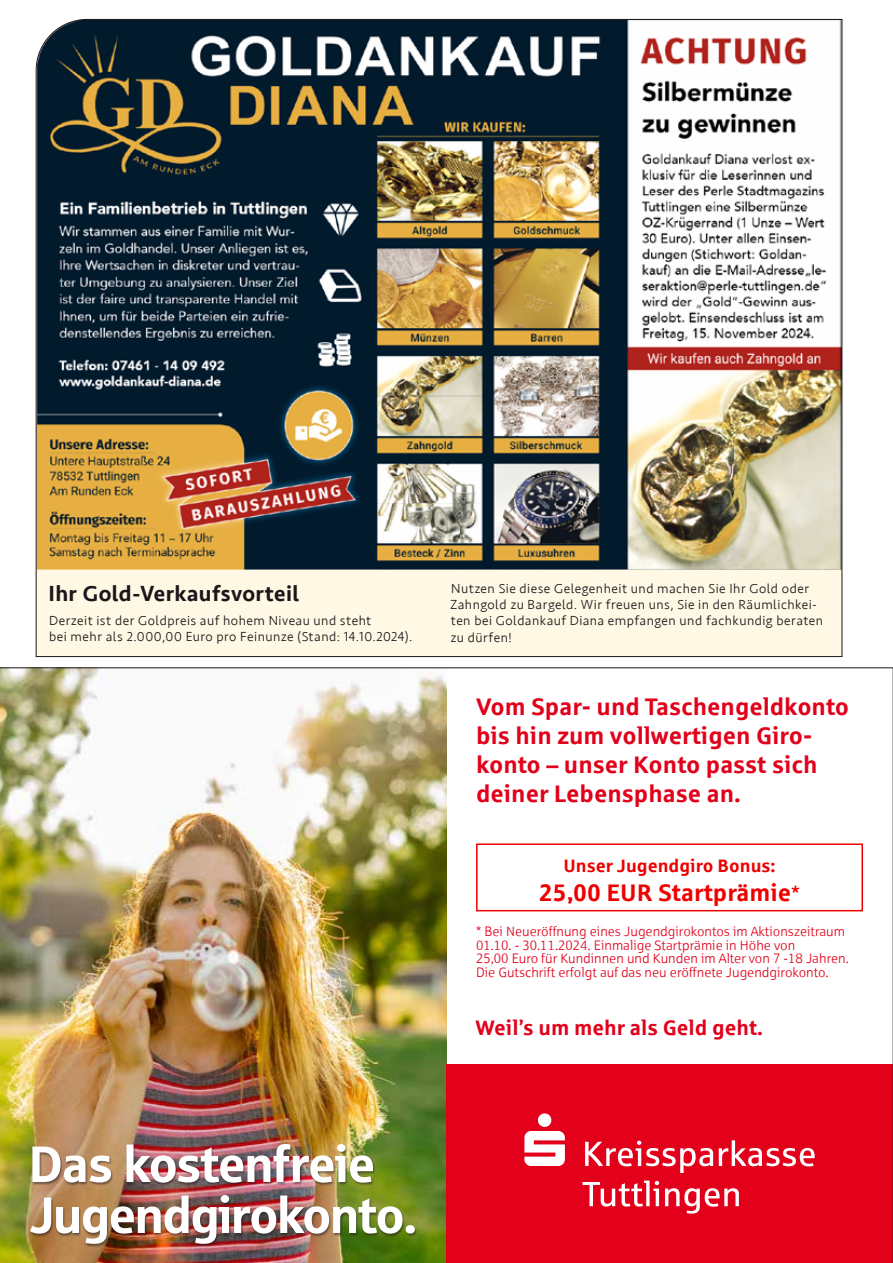
<style>
.page{position:relative;width:893px;height:1263px;background:#fff}
.page>*{position:absolute;margin:0;border:0;box-sizing:border-box;transform-origin:0 0}
.t1{font:51px/51px "Sparkasse Head";letter-spacing:-.005em;color:#fff}
.t2{font:700 24px/28.8px "Sparkasse Rg";color:#e2001a}
.t3{font:700 24px "Sparkasse Rg";color:#e00}
.t4{font:500 22.5px "Seravek";letter-spacing:.015em;color:#1a161a}
.t5{font:700 21px "Sparkasse Rg";color:#e2001a}
.t6{font:700 18px "Sparkasse Rg";color:#e00}
.t7{font:300 13.5px/16.2px "Seravek";letter-spacing:.035em;color:#1a171c}
.t8{font:13.5px/13.5px "Sparkasse Lt";color:#e2001a}
.s1{font-weight:400;font-size:21px}
</style>
<div class="page">
<img style="left:35px;top:19px;width:808px;height:638px">
<img style="left:0;top:668px;width:893px;height:595px">
<h3 class="t4" style="left:48px;top:580px;width:252px">Ihr Gold-Verkaufsvorteil</h3>
<p class="t7" style="left:49px;top:612px;width:365px">Derzeit ist der Goldpreis auf hohem Niveau und steht<br>bei mehr als 2.000,00 Euro pro Feinunze (Stand: 14.10.2024).</p>
<p class="t7" style="left:450px;top:581px;width:375px">Nutzen Sie diese Gelegenheit und machen Sie Ihr Gold oder Zahngold zu Bargeld. Wir freuen uns, Sie in den Räumlichkei&shy;ten bei Goldankauf Diana empfangen und fachkundig beraten zu dürfen!</p>
<h2 class="t2" style="left:476px;top:691px;width:375px">Vom Spar- und Taschengeldkonto bis hin zum vollwertigen Giro&shy;konto – unser Konto passt sich deiner Lebensphase an.</h2>
<h3 class="t6" style="left:563px;top:854px;width:214px">Unser Jugendgiro Bonus:</h3>
<h2 class="t3" style="left:539px;top:877px;width:263px">25,00 EUR Startprämie<span class="s1">*</span></h2>
<p class="t8" style="left:476px;top:925px;width:374px">* Bei Neueröffnung eines Jugendgirokontos im Aktionszeitraum 01.10. - 30.11.2024. Einmalige Startprämie in Höhe von<br>25,00 Euro für Kundinnen und Kunden im Alter von 7 -18 Jahren.<br>Die Gutschrift erfolgt auf das neu eröffnete Jugendgirokonto.</p>
<h3 class="t5" style="left:475px;top:1014px;width:289px">Weil’s um mehr als Geld geht.</h3>
<h1 class="t1" style="left:30px;top:1137px;width:388px">Das kostenfreie<br>Jugendgirokonto.</h1>
</div>
